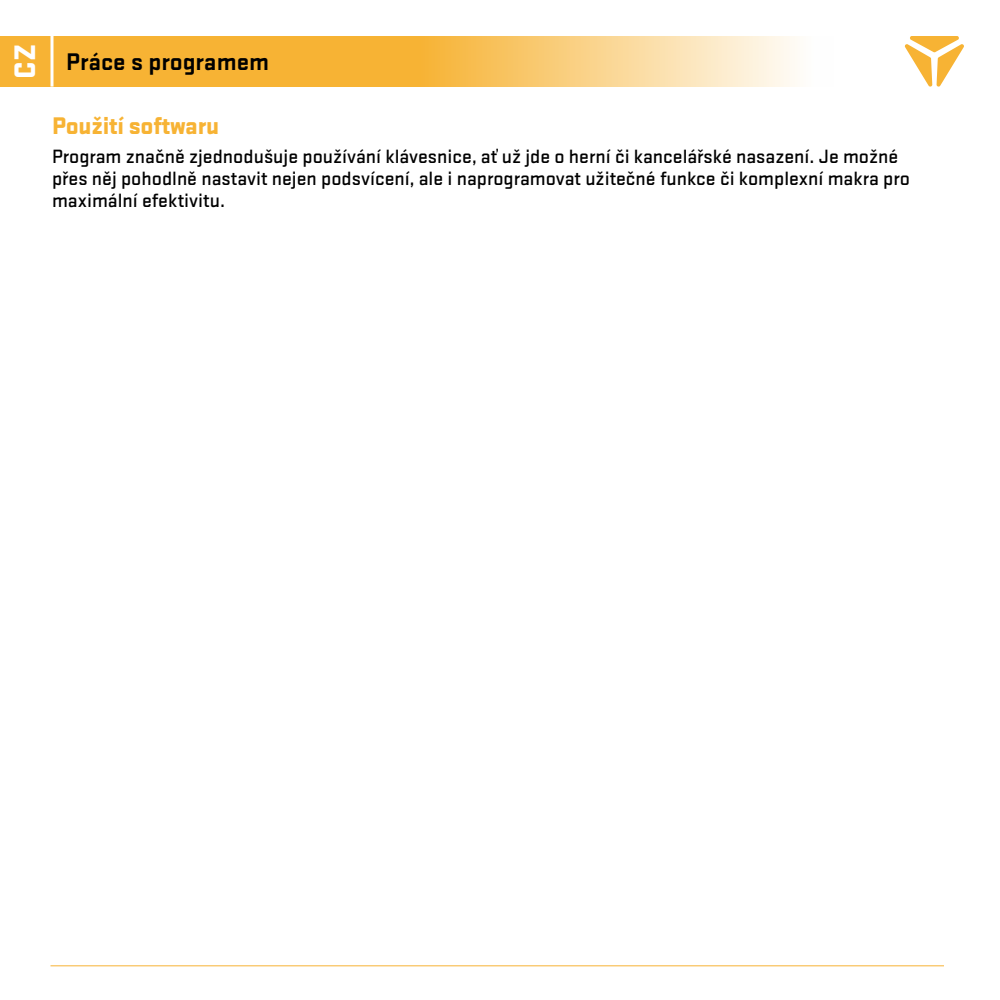
<style>
.page{position:relative;width:1000px;height:1000px;background:#fff}
.page>*{position:absolute;margin:0;border:0;box-sizing:border-box;transform-origin:0 0}
.t1{font:900 30.9px "Stratum 2";color:#fff}
.t2{font:700 25px "Stratum 2";color:#000}
.t3{font:900 25px "Stratum 2";letter-spacing:-.01em;color:#f7b334}
.t4{font:500 20px/21.6px "Stratum 2";color:#000}
</style>
<div class="page">
<svg style="left:904px;top:36px;width:60px;height:51px"></svg>
<svg style="left:0;top:36px;width:797px;height:51px;background:#f8c461"></svg>
<hr style="left:50px;top:965px;width:894px;height:1px;background:#f7b334">
<svg style="left:50px;top:36px;width:4px;height:51px"></svg>
<p class="t1" style="left:2px;top:79px;width:36px;rotate:-90deg">CZ</p>
<p class="t2" style="left:66px;top:44px;width:204px">Práce s programem</p>
<p class="t3" style="left:52px;top:108px;width:169px">Použití softwaru</p>
<p class="t4" style="left:52px;top:145px;width:860px">Program značně zjednodušuje používání klávesnice, ať už jde o herní či kancelářské nasazení. Je možné přes něj pohodlně nastavit nejen podsvícení, ale i naprogramovat užitečné funkce či komplexní makra pro maximální efektivitu.</p>
</div>
